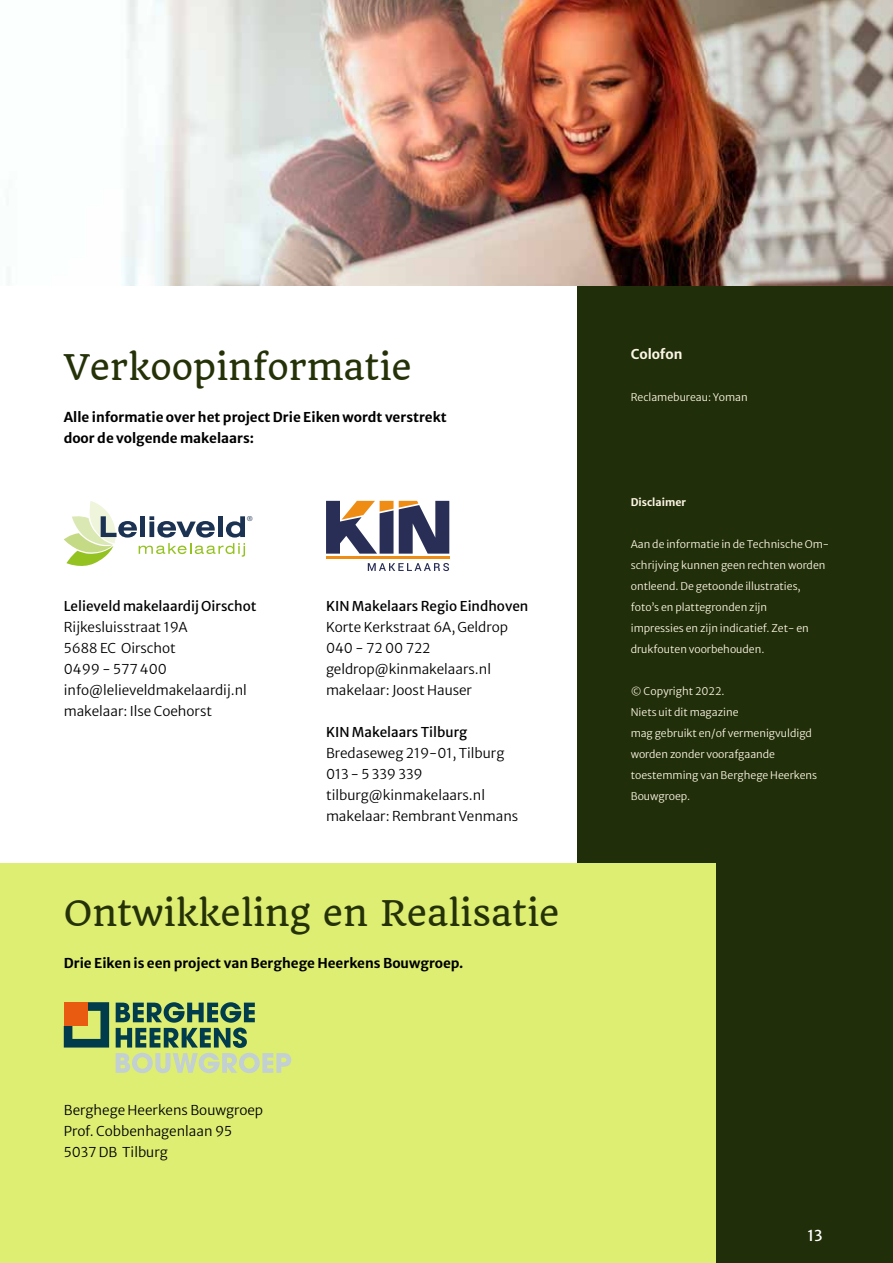
<style>
.page{position:relative;width:893px;height:1263px;background:#fff}
.page>*{position:absolute;margin:0;border:0;box-sizing:border-box;transform-origin:0 0}
.t1{font:34.5px "Quando";color:#253208}
.t2{font:15px "Merriweather Sans";color:#fff}
.t3{font:13.5px/21px "Merriweather Sans";color:#000}
.t4{font:700 13.5px/21px "Merriweather Sans";color:#000}
.t5{font:700 13.5px "Merriweather Sans";color:#fcf6e4}
.t6{font:10.5px/21px "Merriweather Sans";color:#fcf6e4}
.t7{font:700 10.5px "Merriweather Sans";color:#fcf6e4}
.t8{font:6.9px "Meta Pro";color:#1b3253}
</style>
<div class="page">
<div style="left:578px;top:0;width:315px;height:1263px;background:#212e0a"></div>
<div style="left:0;top:863px;width:716px;height:400px;background:#deee73"></div>
<svg style="left:116px;top:1002px;width:175px;height:71px"></svg>
<svg style="left:64px;top:1002px;width:45px;height:45px"></svg>
<div style="left:64px;top:1002px;width:24px;height:24px;background:#e85b11"></div>
<svg style="left:64px;top:501px;width:181px;height:65px"></svg>
<img style="left:8px;top:0;width:885px;height:285px">
<svg style="left:326px;top:501px;width:123px;height:53px"></svg>
<hr style="left:326px;top:556px;width:123px;height:3px;background:#ef8c14">
<svg style="left:368px;top:563px;width:81px;height:8px"></svg>
<h1 class="t1" style="left:64px;top:346px;width:350px">Verkoopinformatie</h1>
<p class="t4" style="left:64px;top:405px;width:384px">Alle informatie over het project Drie Eiken wordt verstrekt door de volgende makelaars:</p>
<p class="t8" style="left:247px;top:514px;width:8px">®</p>
<p class="t3" style="left:64px;top:594px;width:194px">Lelieveld makelaardij Oirschot<br>Rijkesluisstraat 19A<br>5688 EC Oirschot<br>0499 - 577 400 info@lelieveldmakelaardij.nl makelaar: Ilse Coehorst</p>
<p class="t3" style="left:326px;top:594px;width:204px">KIN Makelaars Regio Eindhoven<br>Korte Kerkstraat 6A, Geldrop<br>040 - 72 00 722 geldrop@kinmakelaars.nl makelaar: Joost Hauser</p>
<p class="t3" style="left:326px;top:720px;width:194px">KIN Makelaars Tilburg<br>Bredaseweg 219- 01, Tilburg<br>013 - 5 339 339 tilburg@kinmakelaars.nl makelaar: Rembrant Venmans</p>
<h1 class="t1" style="left:64px;top:892px;width:497px">Ontwikkeling en Realisatie</h1>
<p class="t4" style="left:64px;top:951px;width:401px">Drie Eiken is een project van Berghege Heerkens Bouwgroep.</p>
<p class="t3" style="left:64px;top:1098px;width:201px">Berghege Heerkens Bouwgroep<br>Prof. Cobbenhagenlaan 95<br>5037 DB Tilburg</p>
<p class="t5" style="left:631px;top:342px;width:53px">Colofon</p>
<p class="t6" style="left:631px;top:386px;width:118px">Reclamebureau: Yoman</p>
<p class="t7" style="left:631px;top:493px;width:57px">Disclaimer</p>
<p class="t6" style="left:631px;top:533px;width:200px">Aan de informatie in de Technische Om&shy;schrijving kunnen geen rechten worden ontleend. De getoonde illustraties, foto’s en plattegronden zijn<br>impressies en zijn indicatief. Zet- en drukfouten voorbehouden.</p>
<p class="t6" style="left:631px;top:680px;width:188px">© Copyright 2022.<br>Niets uit dit magazine<br>mag gebruikt en/of vermenigvuldigd worden zonder voorafgaande toestemming van Berghege Heerkens<br>Bouwgroep.</p>
<p class="t2" style="left:807px;top:1223px;width:17px">13</p>
</div>
